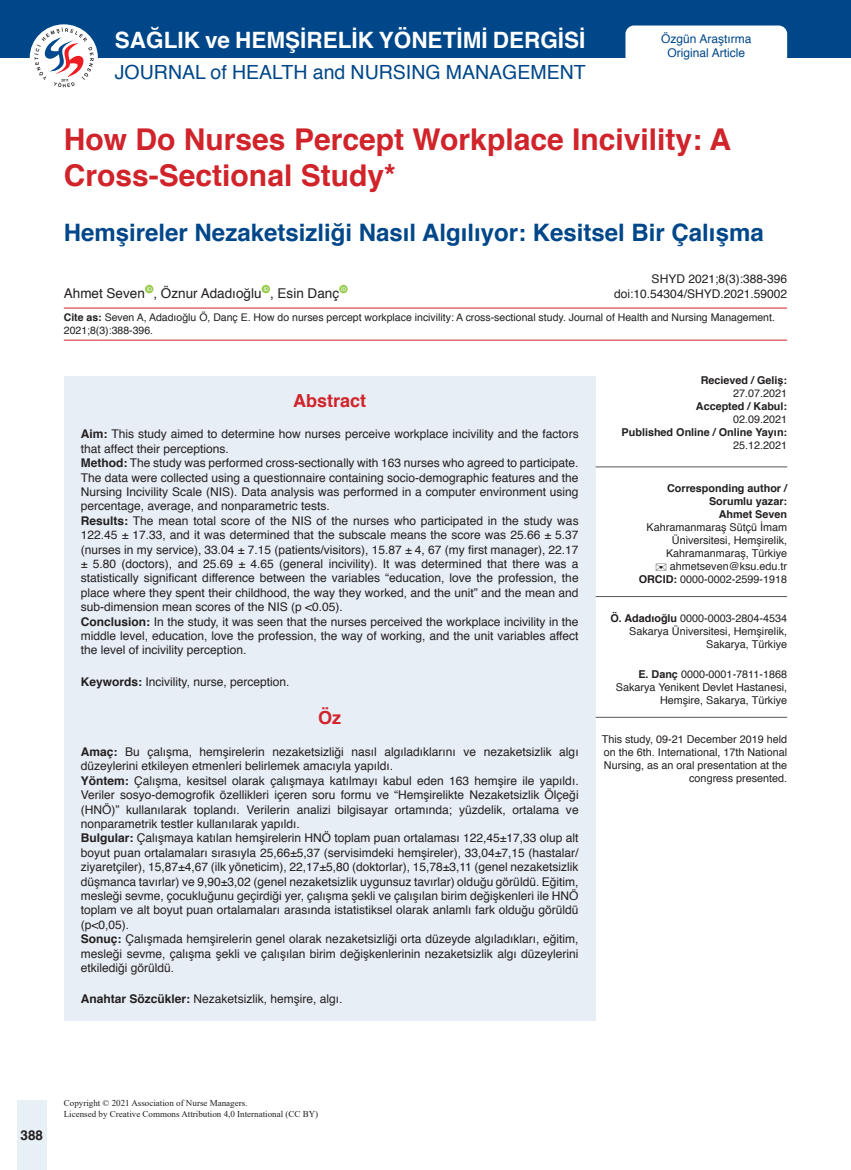
<style>
.page{position:relative;width:851px;height:1170px;background:#fff}
.page>*{position:absolute;margin:0;border:0;box-sizing:border-box;transform-origin:0 0}
.Makale_Başlık_1{font:700 30px/36px "Helvetica";color:#d1232a}
.Makale_Başlık_2{font:700 24px "Helvetica";color:#004789}
.t1{font:700 22.5px "Helvetica";color:#fff}
.t2{font:19.5px "Helvetica";color:#004789}
.Öz_başlık{font:700 18px "Helvetica";color:#d1232a}
.Yazarlar{font:13.5px "Helvetica";color:#231f20}
.t3{font:700 13.5px "Helvetica";color:#231f20}
.Öz{font:12px/14.4px "Helvetica";color:#231f20;text-align:justify}
.Anahtar_kelimeler{font:12px "Helvetica";color:#231f20}
.t4{font:12px/14.4px "Helvetica";color:#004789;text-align:center}
.DOI{font:12px "Helvetica";color:#231f20}
.Diğer_yazarlar{font:10.8px/12.9px "Helvetica";color:#231f20;text-align:right}
.Sorumlu_yazar{font:10.8px/12.9px "Helvetica";color:#231f20;text-align:right}
.Geliş_kabul_tarihile{font:700 10.8px "Helvetica";color:#231f20}
.Sorumlu_yazar-2{font:700 10.8px/12.9px "Helvetica";color:#231f20;text-align:right}
.Geliş_kabul_tarihile-2{font:10.8px "Helvetica";color:#231f20}
.Atıf{font:10.5px/12.6px "Helvetica";color:#231f20}
.t5{font:9px/10.8px "Times New Roman";color:#231f20}
.s1{font-weight:700}
</style>
<div class="page">
<div style="left:0;top:0;width:850px;height:57px;background:#004789"></div>
<div style="left:30px;top:24px;width:68px;height:66px;background:#fff;border-radius:50%"></div>
<svg style="left:34px;top:28px;width:60px;height:59px"></svg>
<div style="left:625px;top:26px;width:162px;height:32px;background:#fff"></div>
<div style="left:17px;top:1099px;width:30px;height:70px;background:#e7eff7"></div>
<hr style="left:64px;top:307px;width:723px;height:1px;background:#d1232a">
<hr style="left:64px;top:340px;width:723px;height:1px;background:#d1232a">
<div style="left:145px;top:285px;width:8px;height:8px;background:#9acc51;border-radius:50%"></div>
<svg style="left:147px;top:286px;width:5px;height:5px"></svg>
<svg style="left:261px;top:285px;width:9px;height:8px"></svg>
<svg style="left:264px;top:286px;width:4px;height:5px"></svg>
<svg style="left:339px;top:285px;width:8px;height:8px"></svg>
<svg style="left:341px;top:286px;width:5px;height:5px"></svg>
<div style="left:64px;top:376px;width:531px;height:644px;background:#e8eef6"></div>
<hr style="left:595px;top:466px;width:192px;height:1px;background:#57585a">
<hr style="left:595px;top:596px;width:192px;height:1px;background:#57585a">
<hr style="left:595px;top:717px;width:192px;height:1px;background:#57585a">
<h3 class="t1" style="left:115px;top:21px;width:472px">SAĞLIK ve HEMŞİRELİK YÖNETİMİ DERGİSİ</h3>
<h3 class="t2" style="left:115px;top:57px;width:472px">JOURNAL of HEALTH and NURSING MANAGEMENT</h3>
<p class="t4" style="left:661px;top:32px;width:92px">Özgün Araştırma<br>Original Article</p>
<p class="Makale_Başlık_1" style="left:64px;top:122px;width:668px">How Do Nurses Percept Workplace Incivility: A<br>Cross-Sectional Study*</p>
<p class="Makale_Başlık_2" style="left:64px;top:213px;width:701px">Hemşireler Nezaketsizliği Nasıl Algılıyor: Kesitsel Bir Çalışma</p>
<p class="Yazarlar" style="left:64px;top:282px;width:277px">Ahmet Seven , Öznur Adadıoğlu , Esin Danç</p>
<p class="DOI" style="left:651px;top:270px;width:137px">SHYD 2021;8(3):388-396</p>
<p class="Öz" style="left:614px;top:286px;width:174px">doi:10.54304/SHYD.2021.59002</p>
<p class="Atıf" style="left:64px;top:311px;width:712px"><span class="s1">Cite as:</span> Seven A, Adadıoğlu Ö, Danç E. How do nurses percept workplace incivility: A cross-sectional study. Journal of Health and Nursing Management.<br>2021;8(3):388-396.</p>
<p class="Öz_başlık" style="left:293px;top:386px;width:75px">Abstract</p>
<p class="Öz" style="left:81px;top:427px;width:499px"><span class="s1">Aim:</span> This study aimed to determine how nurses perceive workplace incivility and the factors that affect their perceptions.</p>
<p class="Öz" style="left:81px;top:456px;width:499px"><span class="s1">Method:</span> The study was performed cross-sectionally with 163 nurses who agreed to participate.<br>The data were collected using a questionnaire containing socio-demographic features and the Nursing Incivility Scale (NIS). Data analysis was performed in a computer environment using percentage, average, and nonparametric tests.</p>
<p class="Öz" style="left:81px;top:513px;width:499px"><span class="s1">Results:</span> The mean total score of the NIS of the nurses who participated in the study was 122.45 ± 17.33, and it was determined that the subscale means the score was 25.66 ± 5.37 (nurses in my service), 33.04 ± 7.15 (patients/visitors), 15.87 ± 4, 67 (my first manager), 22.17 ± 5.80 (doctors), and 25.69 ± 4.65 (general incivility). It was determined that there was a statistically significant difference between the variables “education, love the profession, the place where they spent their childhood, the way they worked, and the unit” and the mean and sub-dimension mean scores of the NIS (p &lt;0.05).</p>
<p class="Öz" style="left:81px;top:614px;width:499px"><span class="s1">Conclusion:</span> In the study, it was seen that the nurses perceived the workplace incivility in the middle level, education, love the profession, the way of working, and the unit variables affect the level of incivility perception.</p>
<p class="Anahtar_kelimeler" style="left:81px;top:672px;width:210px"><span class="s1">Keywords:</span> Incivility, nurse, perception.</p>
<p class="Öz_başlık" style="left:318px;top:703px;width:25px">Öz</p>
<p class="Öz" style="left:81px;top:744px;width:499px"><span class="s1">Amaç:</span> Bu çalışma, hemşirelerin nezaketsizliği nasıl algıladıklarını ve nezaketsizlik algı düzeylerini etkileyen etmenleri belirlemek amacıyla yapıldı.</p>
<p class="Öz" style="left:81px;top:773px;width:499px"><span class="s1">Yöntem:</span> Çalışma, kesitsel olarak çalışmaya katılmayı kabul eden 163 hemşire ile yapıldı.<br>Veriler sosyo-demogrofik özellikleri içeren soru formu ve “Hemşirelikte Nezaketsizlik Ölçeği (HNÖ)” kullanılarak toplandı. Verilerin analizi bilgisayar ortamında; yüzdelik, ortalama ve nonparametrik testler kullanılarak yapıldı.</p>
<p class="Öz" style="left:81px;top:831px;width:499px"><span class="s1">Bulgular:</span> Çalışmaya katılan hemşirelerin HNÖ toplam puan ortalaması 122,45±17,33 olup alt boyut puan ortalamaları sırasıyla 25,66±5,37 (servisimdeki hemşireler), 33,04±7,15 (hastalar/ ziyaretçiler), 15,87±4,67 (ilk yöneticim), 22,17±5,80 (doktorlar), 15,78±3,11 (genel nezaketsizlik düşmanca tavırlar) ve 9,90±3,02 (genel nezaketsizlik uygunsuz tavırlar) olduğu görüldü. Eğitim, mesleği sevme, çocukluğunu geçirdiği yer, çalışma şekli ve çalışılan birim değişkenleri ile HNÖ toplam ve alt boyut puan ortalamaları arasında istatistiksel olarak anlamlı fark olduğu görüldü (p&lt;0,05).</p>
<p class="Öz" style="left:81px;top:932px;width:499px"><span class="s1">Sonuç:</span> Çalışmada hemşirelerin genel olarak nezaketsizliği orta düzeyde algıladıkları, eğitim, mesleği sevme, çalışma şekli ve çalışılan birim değişkenlerinin nezaketsizlik algı düzeylerini etkilediği görüldü.</p>
<p class="Anahtar_kelimeler" style="left:81px;top:989px;width:263px"><span class="s1">Anahtar Sözcükler:</span> Nezaketsizlik, hemşire, algı.</p>
<p class="Geliş_kabul_tarihile" style="left:700px;top:372px;width:88px">Recieved / Geliş:</p>
<p class="Geliş_kabul_tarihile-2" style="left:733px;top:385px;width:56px">27.07.2021</p>
<p class="Geliş_kabul_tarihile" style="left:695px;top:398px;width:93px">Accepted / Kabul:</p>
<p class="Geliş_kabul_tarihile-2" style="left:733px;top:411px;width:56px">02.09.2021</p>
<p class="Geliş_kabul_tarihile" style="left:621px;top:424px;width:167px">Published Online / Online Yayın:</p>
<p class="Geliş_kabul_tarihile-2" style="left:733px;top:437px;width:56px">25.12.2021</p>
<p class="Sorumlu_yazar-2" style="left:667px;top:482px;width:122px">Corresponding author /<br>Sorumlu yazar:</p>
<p class="Sorumlu_yazar-2" style="left:718px;top:508px;width:70px">Ahmet Seven</p>
<p class="Sorumlu_yazar" style="left:646px;top:521px;width:142px">Kahramanmaraş Sütçü İmam<br>Üniversitesi, Hemşirelik,<br>Kahramanmaraş, Türkiye</p>
<p class="Sorumlu_yazar" style="left:655px;top:560px;width:133px">✉ ahmetseven@ksu.edu.tr</p>
<p class="Sorumlu_yazar" style="left:638px;top:573px;width:150px"><span class="s1">ORCID:</span> 0000-0002-2599-1918</p>
<p class="Diğer_yazarlar" style="left:610px;top:612px;width:178px"><span class="s1">Ö. Adadıoğlu</span> 0000-0003-2804-4534<br>Sakarya Üniversitesi, Hemşirelik,<br>Sakarya, Türkiye</p>
<p class="Diğer_yazarlar" style="left:616px;top:668px;width:173px"><span class="s1">E. Danç</span> 0000-0001-7811-1868<br>Sakarya Yenikent Devlet Hastanesi,<br>Hemşire, Sakarya, Türkiye</p>
<p class="Diğer_yazarlar" style="left:601px;top:733px;width:187px">This study, 09-21 December 2019 held on the 6th. International, 17th National Nursing, as an oral presentation at the congress presented.</p>
<p class="t3" style="left:21px;top:1124px;width:24px">388</p>
<p class="t5" style="left:64px;top:1097px;width:256px">Copyright © 2021 Association of Nurse Managers.<br>Licensed by Creative Commons Attribution 4,0 International (CC BY)</p>
</div>
